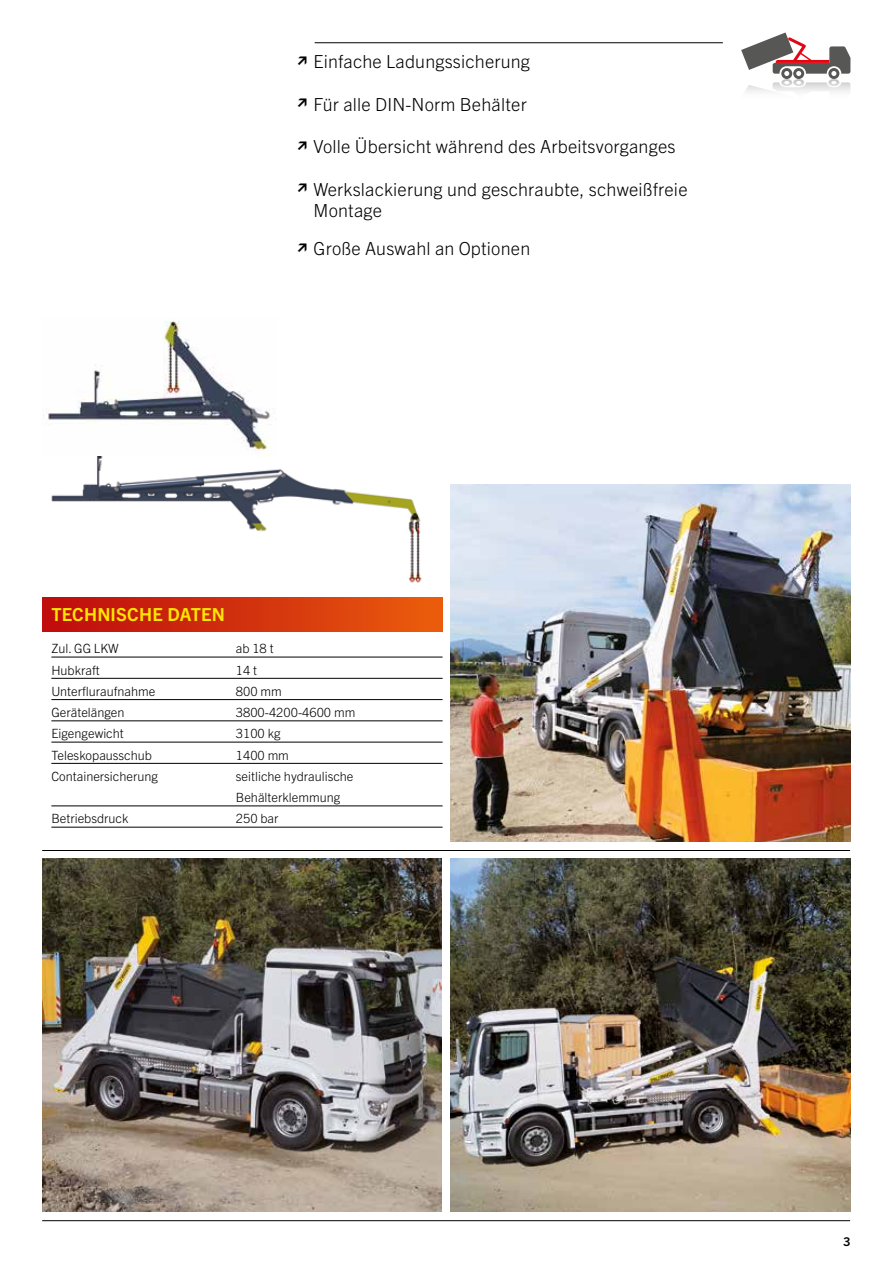
<style>
.page{position:relative;width:893px;height:1263px;background:#fff}
.page>*{position:absolute;margin:0;border:0;box-sizing:border-box;transform-origin:0 0}
.t1{font:300 18px/21.6px "Trade Gothic Next LT Pro";letter-spacing:.01em;color:#000}
.t2{font:700 18px "Trade Gothic Next LT Pro";letter-spacing:.01em;color:#ffe600}
.t3{font:300 12.75px/21.3px "Trade Gothic Next LT Pro";color:#000}
.t4{font:700 12px "Trade Gothic Next LT Pro";color:#000}
</style>
<div class="page">
<img style="left:451px;top:485px;width:399px;height:357px">
<img style="left:42px;top:858px;width:400px;height:354px">
<img style="left:451px;top:858px;width:399px;height:354px">
<hr style="left:42px;top:850px;width:808px;height:1px;background:#000">
<hr style="left:42px;top:1220px;width:808px;height:1px;background:#000">
<div style="left:43px;top:597px;width:400px;height:34px;background:linear-gradient(to right,#bc0a0e,#e95b0d)"></div>
<hr style="left:51px;top:657px;width:392px;height:1px;background:#000">
<hr style="left:51px;top:678px;width:392px;height:1px;background:#000">
<hr style="left:51px;top:699px;width:392px;height:1px;background:#000">
<hr style="left:51px;top:721px;width:392px;height:1px;background:#000">
<hr style="left:51px;top:742px;width:392px;height:1px;background:#000">
<hr style="left:51px;top:763px;width:392px;height:1px;background:#000">
<hr style="left:51px;top:806px;width:392px;height:1px;background:#000">
<hr style="left:51px;top:827px;width:392px;height:1px;background:#000">
<img style="left:51px;top:456px;width:371px;height:127px">
<hr style="left:315px;top:42px;width:408px;height:1px;background:#000">
<img style="left:745px;top:79px;width:105px;height:13px">
<svg style="left:741px;top:32px;width:109px;height:47px"></svg>
<img style="left:42px;top:321px;width:229px;height:134px">
<h1 class="t1" style="left:297px;top:50px;width:235px"><sup>≥</sup> Einfache Ladungssicherung</h1>
<h1 class="t1" style="left:297px;top:92px;width:232px"><sup>≥</sup> Für alle DIN-Norm Behälter</h1>
<h1 class="t1" style="left:297px;top:135px;width:380px"><sup>≥</sup> Volle Übersicht während des Arbeitsvorganges</h1>
<h1 class="t1" style="left:314px;top:177px;width:376px;text-indent:-17px"><sup>≥</sup> Werkslackierung und geschraubte, schweißfreie<br>Montage</h1>
<h1 class="t1" style="left:297px;top:237px;width:235px"><sup>≥</sup> Große Auswahl an Optionen</h1>
<h1 class="t2" style="left:51px;top:602px;width:175px">TECHNISCHE DATEN</h1>
<p class="t3" style="left:51px;top:637px;width:69px">Zul. GG LKW</p>
<p class="t3" style="left:236px;top:637px;width:39px">ab 18 t</p>
<p class="t3" style="left:51px;top:658px;width:50px">Hubkraft</p>
<p class="t3" style="left:236px;top:658px;width:23px">14 t</p>
<p class="t3" style="left:51px;top:680px;width:106px">Unterfluraufnahme</p>
<p class="t3" style="left:236px;top:680px;width:47px">800 mm</p>
<p class="t3" style="left:51px;top:701px;width:75px">Gerätelängen</p>
<p class="t3" style="left:236px;top:701px;width:121px">3800-4200-4600 mm</p>
<p class="t3" style="left:51px;top:722px;width:74px">Eigengewicht</p>
<p class="t3" style="left:236px;top:722px;width:46px">3100 kg</p>
<p class="t3" style="left:51px;top:743px;width:102px">Teleskopausschub</p>
<p class="t3" style="left:236px;top:743px;width:55px">1400 mm</p>
<p class="t3" style="left:51px;top:765px;width:108px">Containersicherung</p>
<p class="t3" style="left:236px;top:765px;width:119px">seitliche hydraulische<br>Behälterklemmung</p>
<p class="t3" style="left:51px;top:807px;width:79px">Betriebsdruck</p>
<p class="t3" style="left:236px;top:807px;width:44px">250 bar</p>
<p class="t4" style="left:844px;top:1233px;width:8px">3</p>
</div>
